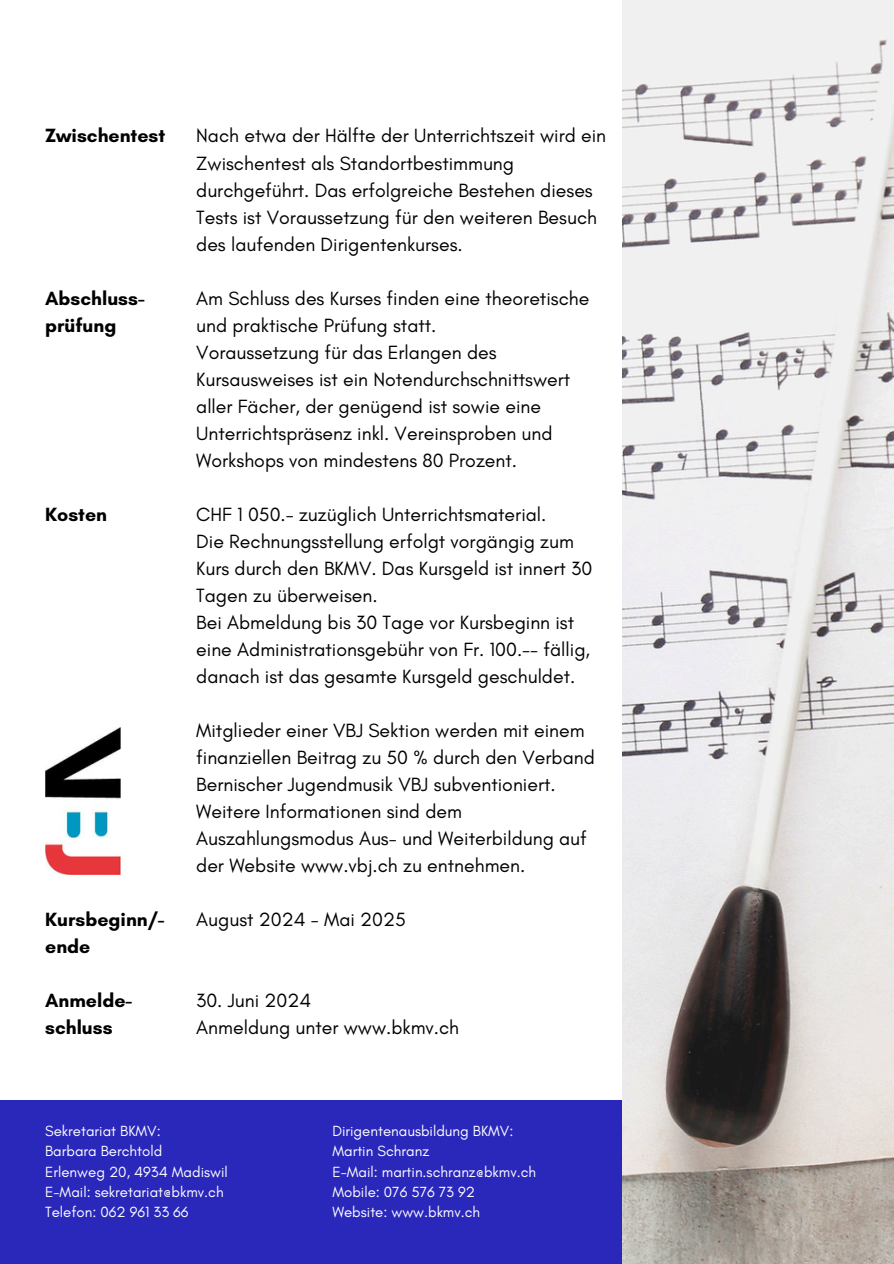
<style>
.page{position:relative;width:894px;height:1264px;background:#fff}
.page>*{position:absolute;margin:0;border:0;box-sizing:border-box;transform-origin:0 0}
.t1{font:19.5px/27px "Glacial Indifference";color:#000}
.t2{font:700 19.5px/27px "Glacial Indifference";color:#000}
.t3{font:15px "Glacial Indifference";color:#fff}
</style>
<div class="page">
<img style="left:622px;top:0;width:271px;height:1263px">
<div style="left:0;top:1099px;width:621px;height:164px;background:#2a27bb"></div>
<img style="left:45px;top:728px;width:76px;height:146px">
<h2 class="t2" style="left:45px;top:122px;width:121px">Zwischentest</h2>
<h2 class="t2" style="left:45px;top:284px;width:101px">Abschluss&shy;prüfung</h2>
<h2 class="t2" style="left:45px;top:500px;width:63px">Kosten</h2>
<h2 class="t2" style="left:45px;top:905px;width:121px">Kursbeginn/- ende</h2>
<h2 class="t2" style="left:45px;top:986px;width:88px">Anmelde&shy;schluss</h2>
<h1 class="t1" style="left:196px;top:122px;width:411px">Nach etwa der Hälfte der Unterrichtszeit wird ein Zwischentest als Standortbestimmung durchgeführt. Das erfolgreiche Bestehen dieses Tests ist Voraussetzung für den weiteren Besuch des laufenden Dirigentenkurses.</h1>
<h1 class="t1" style="left:196px;top:284px;width:394px">Am Schluss des Kurses finden eine theoretische und praktische Prüfung statt.<br>Voraussetzung für das Erlangen des Kursausweises ist ein Notendurchschnittswert aller Fächer, der genügend ist sowie eine Unterrichtspräsenz inkl. Vereinsproben und Workshops von mindestens 80 Prozent.</h1>
<h1 class="t1" style="left:196px;top:500px;width:397px">CHF 1 050.- zuzüglich Unterrichtsmaterial.<br>Die Rechnungsstellung erfolgt vorgängig zum Kurs durch den BKMV. Das Kursgeld ist innert 30<br>Tagen zu überweisen.<br>Bei Abmeldung bis 30 Tage vor Kursbeginn ist eine Administrationsgebühr von Fr. 100.-- fällig, danach ist das gesamte Kursgeld geschuldet.</h1>
<h1 class="t1" style="left:196px;top:716px;width:400px">Mitglieder einer VBJ Sektion werden mit einem finanziellen Beitrag zu 50 % durch den Verband Bernischer Jugendmusik VBJ subventioniert.<br>Weitere Informationen sind dem Auszahlungsmodus Aus- und Weiterbildung auf der Website www.vbj.ch zu entnehmen.</h1>
<p class="t1" style="left:196px;top:905px;width:211px">August 2024 - Mai 2025</p>
<h2 class="t1" style="left:196px;top:986px;width:264px">30. Juni 2024<br>Anmeldung unter www.bkmv.ch</h2>
<p class="t3" style="left:45px;top:1121px;width:117px">Sekretariat BKMV:</p>
<p class="t3" style="left:45px;top:1142px;width:119px">Barbara Berchtold</p>
<p class="t3" style="left:45px;top:1162px;width:184px">Erlenweg 20, 4934 Madiswil</p>
<p class="t3" style="left:45px;top:1182px;width:180px">E-Mail: sekretariat@bkmv.ch</p>
<p class="t3" style="left:45px;top:1202px;width:145px">Telefon: 062 961 33 66</p>
<p class="t3" style="left:332px;top:1121px;width:182px">Dirigentenausbildung BKMV:</p>
<p class="t3" style="left:332px;top:1142px;width:98px">Martin Schranz</p>
<p class="t3" style="left:332px;top:1162px;width:205px">E-Mail: martin.schranz@bkmv.ch</p>
<p class="t3" style="left:332px;top:1182px;width:144px">Mobile: 076 576 73 92</p>
<p class="t3" style="left:332px;top:1202px;width:149px">Website: www.bkmv.ch</p>
</div>
